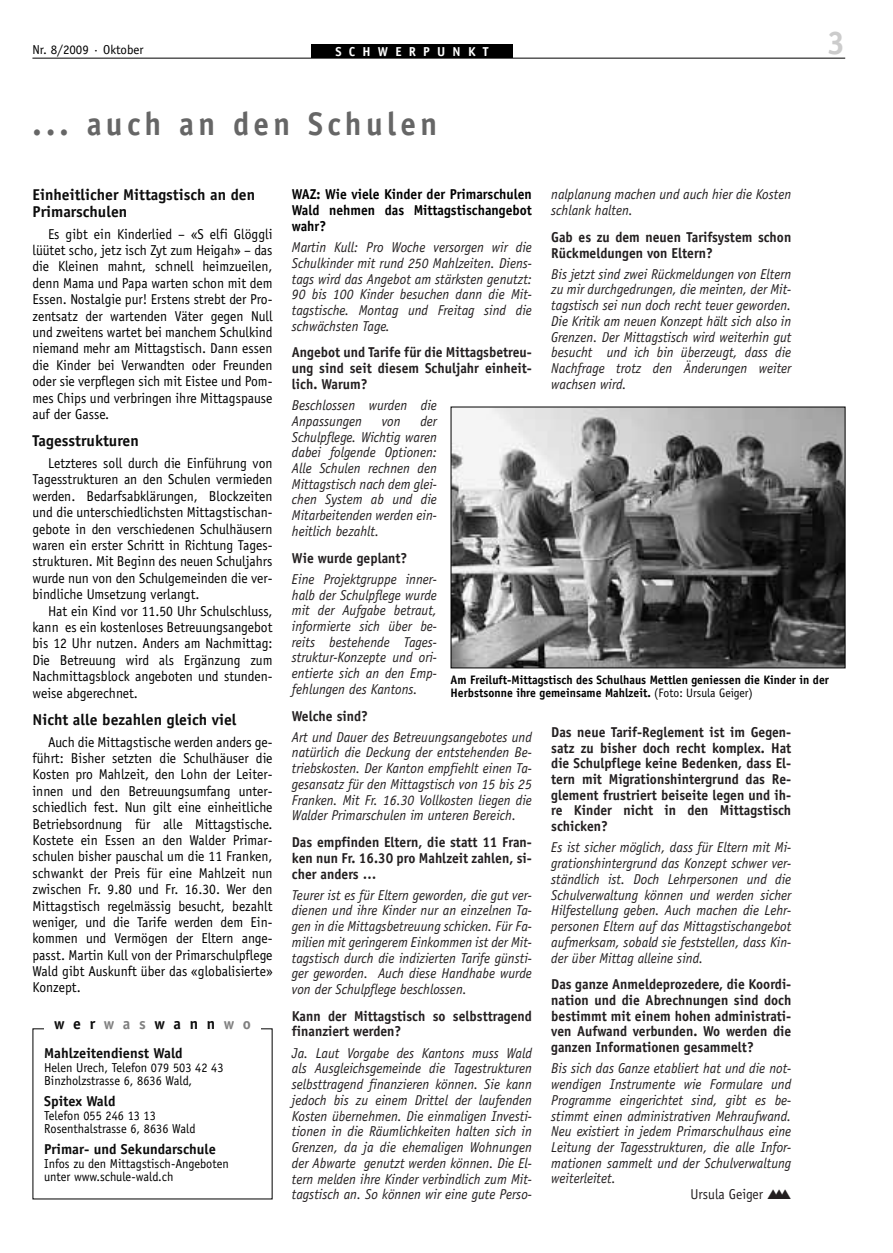
<style>
.page{position:relative;width:893px;height:1253px;background:#fff}
.page>*{position:absolute;margin:0;border:0;box-sizing:border-box;transform-origin:0 0}
.t1{font:700 32.7px "Officina Sans";letter-spacing:.14em;color:#666;scale:.95 1}
.t2{font:700 32.7px "Officina Sans";color:#ccc}
.t3{font:700 15.75px/16.4px "Officina Sans";color:#0d0d0d}
.t4{font:700 15.75px "Officina Sans";letter-spacing:.555em;color:#0d0d0d}
.t5{font:italic 14.4px/15.8px "Officina Sans";color:#231f20;text-align:justify;scale:.95 1}
.t6{font:14.4px/16.4px "Officina Sans";color:#000;text-align:justify;scale:.95 1}
.t7{font:700 14.4px/15.8px "Officina Sans";color:#231f20;text-align:justify;scale:.95 1}
.t8{font:700 14.4px/15.8px "Officina Sans";color:#000;text-align:justify;scale:.95 1}
.t9{font:700 14.4px "Officina Sans";color:#0d0d0d}
.t10{font:14.4px "Officina Sans";color:#231f20;scale:.95 1}
.t11{font:12.9px/13.6px "Officina Sans";color:#000;scale:.95 1}
.t12{font:12.9px "Officina Sans";color:#000}
.t13{font:700 12.9px "Officina Sans";letter-spacing:.555em;color:#fff}
.t14{font:700 12.3px/12.9px "Officina Sans";color:#000;scale:.95 1}
.s1{color:#808080}
.s2{font-weight:400}
</style>
<div class="page">
<hr style="left:32px;top:58px;width:813px;height:1px;background:#000">
<div style="left:311px;top:44px;width:201px;height:14px;background:#000"></div>
<img style="left:452px;top:408px;width:391px;height:258px">
<div style="left:450px;top:406px;width:395px;height:262px;border:1px solid #000"></div>
<p class="t12" style="left:33px;top:45px;width:113px">Nr. 8/2009 · Oktober</p>
<p class="t13" style="left:335px;top:46px;width:154px">SCHWERPUNKT</p>
<h1 class="t1" style="left:33px;top:112px;width:427px">... auch an den Schulen</h1>
<h1 class="t2" style="left:827px;top:30px;width:20px">3</h1>
<p class="t3" style="left:33px;top:188px;width:224px">Einheitlicher Mittagstisch an den<br>Primarschulen</p>
<p class="t6" style="left:33px;top:227px;width:254px;text-indent:15px">Es gibt ein Kinderlied – «S elfi Glöggli lüütet scho, jetz isch Zyt zum Heigah» – das die Kleinen mahnt, schnell heimzueilen, denn Mama und Papa warten schon mit dem Essen. Nostalgie pur! Erstens strebt der Pro&shy;zentsatz der wartenden Väter gegen Null und zweitens wartet bei manchem Schulkind niemand mehr am Mittagstisch. Dann essen die Kinder bei Verwandten oder Freunden oder sie verpflegen sich mit Eistee und Pom&shy;mes Chips und verbringen ihre Mittagspause auf der Gasse.</p>
<p class="t3" style="left:33px;top:434px;width:108px">Tagesstrukturen</p>
<p class="t6" style="left:33px;top:456px;width:254px;text-indent:15px">Letzteres soll durch die Einführung von Tagesstrukturen an den Schulen vermieden werden. Bedarfsabklärungen, Blockzeiten und die unterschiedlichsten Mittagstischan&shy;gebote in den verschiedenen Schulhäusern waren ein erster Schritt in Richtung Tages&shy;strukturen. Mit Beginn des neuen Schuljahrs wurde nun von den Schulgemeinden die ver&shy;bindliche Umsetzung verlangt.</p>
<p class="t6" style="left:33px;top:603px;width:254px;text-indent:15px">Hat ein Kind vor 11.50 Uhr Schulschluss, kann es ein kostenloses Betreuungsangebot bis 12 Uhr nutzen. Anders am Nachmittag:<br>Die Betreuung wird als Ergänzung zum Nachmittagsblock angeboten und stunden&shy;weise abgerechnet.</p>
<p class="t3" style="left:33px;top:712px;width:205px">Nicht alle bezahlen gleich viel</p>
<p class="t6" style="left:33px;top:735px;width:254px;text-indent:15px">Auch die Mittagstische werden anders ge&shy;führt: Bisher setzten die Schulhäuser die Kosten pro Mahlzeit, den Lohn der Leiter&shy;innen und den Betreuungsumfang unter&shy;schiedlich fest. Nun gilt eine einheitliche Betriebsordnung für alle Mittagstische.<br>Kostete ein Essen an den Walder Primar&shy;schulen bisher pauschal um die 11 Franken, schwankt der Preis für eine Mahlzeit nun zwischen Fr. 9.80 und Fr. 16.30. Wer den Mittagstisch regelmässig besucht, bezahlt weniger, und die Tarife werden dem Ein&shy;kommen und Vermögen der Eltern ange&shy;passt. Martin Kull von der Primarschulpflege Wald gibt Auskunft über das «globalisierte» Konzept.</p>
<p class="t4" style="left:54px;top:1017px;width:198px">wer<span class="s1">was</span>wann<span class="s1">wo</span></p>
<p class="t9" style="left:44px;top:1047px;width:140px">Mahlzeitendienst Wald</p>
<p class="t11" style="left:44px;top:1061px;width:190px">Helen Urech, Telefon 079 503 42 43<br>Binzholzstrasse 6, 8636 Wald,</p>
<p class="t9" style="left:44px;top:1095px;width:73px">Spitex Wald</p>
<p class="t11" style="left:44px;top:1109px;width:161px">Telefon 055 246 13 13<br>Rosenthalstrasse 6, 8636 Wald</p>
<p class="t9" style="left:44px;top:1143px;width:173px">Primar- und Sekundarschule</p>
<p class="t11" style="left:44px;top:1157px;width:196px">Infos zu den Mittagstisch-Angeboten unter www.schule-wald.ch</p>
<p class="t5" style="left:551px;top:188px;width:254px">nalplanung machen und auch hier die Kosten schlank halten.</p>
<p class="t7" style="left:551px;top:230px;width:254px">Gab es zu dem neuen Tarifsystem schon<br>Rückmeldungen von Eltern?</p>
<p class="t5" style="left:551px;top:267px;width:254px">Bis jetzt sind zwei Rückmeldungen von Eltern zu mir durchgedrungen, die meinten, der Mit&shy;tagstisch sei nun doch recht teuer geworden.<br>Die Kritik am neuen Konzept hält sich also in Grenzen. Der Mittagstisch wird weiterhin gut besucht und ich bin überzeugt, dass die Nachfrage trotz den Änderungen weiter wachsen wird.</p>
<p class="t8" style="left:292px;top:188px;width:254px">WAZ: Wie viele Kinder der Primarschulen Wald nehmen das Mittagstischangebot wahr?</p>
<p class="t5" style="left:292px;top:240px;width:254px">Martin Kull: Pro Woche versorgen wir die Schulkinder mit rund 250 Mahlzeiten. Diens&shy;tags wird das Angebot am stärksten genutzt:<br>90 bis 100 Kinder besuchen dann die Mit&shy;tagstische. Montag und Freitag sind die schwächsten Tage.</p>
<p class="t7" style="left:292px;top:346px;width:254px">Angebot und Tarife für die Mittagsbetreu&shy;ung sind seit diesem Schuljahr einheit&shy;lich. Warum?</p>
<p class="t5" style="left:292px;top:398px;width:154px">Beschlossen wurden die<br>Anpassungen</p>
<p class="t5" style="left:292px;top:414px;width:154px;text-indent:128px">der Schulpflege. Wichtig waren dabei folgende Optionen:<br>Alle Schulen rechnen den Mittagstisch nach dem glei&shy;chen System ab und die Mitarbeitenden werden ein&shy;heitlich bezahlt.</p>
<p class="t7" style="left:292px;top:551px;width:123px">Wie wurde geplant?</p>
<p class="t5" style="left:292px;top:572px;width:154px">Eine Projektgruppe inner&shy;halb der Schulpflege wurde mit der Aufgabe betraut, informierte sich über be&shy;reits bestehende Tages&shy;struktur-Konzepte und ori&shy;entierte sich an den Emp&shy;fehlungen des Kantons.</p>
<p class="t7" style="left:292px;top:709px;width:82px">Welche sind?</p>
<p class="t5" style="left:292px;top:730px;width:254px">Art und Dauer des Betreuungsangebotes und natürlich die Deckung der entstehenden Be&shy;triebskosten. Der Kanton empfiehlt einen Ta&shy;gesansatz für den Mittagstisch von 15 bis 25<br>Franken. Mit Fr. 16.30 Vollkosten liegen die Walder Primarschulen im unteren Bereich.</p>
<p class="t7" style="left:292px;top:835px;width:254px">Das empfinden Eltern, die statt 11 Fran&shy;ken nun Fr. 16.30 pro Mahlzeit zahlen, si&shy;cher anders …</p>
<p class="t5" style="left:292px;top:888px;width:254px">Teurer ist es für Eltern geworden, die gut ver&shy;dienen und ihre Kinder nur an einzelnen Ta&shy;gen in die Mittagsbetreuung schicken. Für Fa&shy;milien mit geringerem Einkommen ist der Mit&shy;tagstisch durch die indizierten Tarife günsti&shy;ger geworden. Auch diese Handhabe wurde von der Schulpflege beschlossen.</p>
<p class="t7" style="left:292px;top:1009px;width:254px">Kann der Mittagstisch so selbsttragend finanziert werden?</p>
<p class="t5" style="left:292px;top:1046px;width:254px">Ja. Laut Vorgabe des Kantons muss Wald als Ausgleichsgemeinde die Tagestrukturen selbsttragend finanzieren können. Sie kann jedoch bis zu einem Drittel der laufenden Kosten übernehmen. Die einmaligen Investi&shy;tionen in die Räumlichkeiten halten sich in Grenzen, da ja die ehemaligen Wohnungen der Abwarte genutzt werden können. Die El&shy;tern melden ihre Kinder verbindlich zum Mit&shy;tagstisch an. So können wir eine gute Perso-</p>
<p class="t5" style="left:382px;top:414px;width:21px">von</p>
<p class="t14" style="left:450px;top:674px;width:400px">Am Freiluft-Mittagstisch des Schulhaus Mettlen geniessen die Kinder in der<br>Herbstsonne ihre gemeinsame Mahlzeit. <span class="s2">(Foto: Ursula Geiger)</span></p>
<p class="t7" style="left:551px;top:725px;width:254px">Das neue Tarif-Reglement ist im Gegen&shy;satz zu bisher doch recht komplex. Hat die Schulpflege keine Bedenken, dass El&shy;tern mit Migrationshintergrund das Re&shy;glement frustriert beiseite legen und ih&shy;re Kinder nicht in den Mittagstisch schicken?</p>
<p class="t5" style="left:551px;top:841px;width:254px">Es ist sicher möglich, dass für Eltern mit Mi&shy;grationshintergrund das Konzept schwer ver&shy;ständlich ist. Doch Lehrpersonen und die Schulverwaltung können und werden sicher Hilfestellung geben. Auch machen die Lehr&shy;personen Eltern auf das Mittagstischangebot aufmerksam, sobald sie feststellen, dass Kin&shy;der über Mittag alleine sind.</p>
<p class="t7" style="left:551px;top:977px;width:254px">Das ganze Anmeldeprozedere, die Koordi&shy;nation und die Abrechnungen sind doch bestimmt mit einem hohen administrati&shy;ven Aufwand verbunden. Wo werden die ganzen Informationen gesammelt?</p>
<p class="t5" style="left:551px;top:1061px;width:254px">Bis sich das Ganze etabliert hat und die not-</p>
<p class="t5" style="left:551px;top:1077px;width:254px">wendigen Instrumente wie Formulare und</p>
<p class="t5" style="left:551px;top:1093px;width:254px">Programme eingerichtet sind, gibt es be-</p>
<p class="t5" style="left:551px;top:1108px;width:254px">stimmt einen administrativen Mehraufwand.</p>
<p class="t5" style="left:551px;top:1124px;width:254px">Neu existiert in jedem Primarschulhaus eine</p>
<p class="t5" style="left:551px;top:1140px;width:254px">Leitung der Tagesstrukturen, die alle Infor-</p>
<p class="t5" style="left:551px;top:1156px;width:254px">mationen sammelt und der Schulverwaltung</p>
<p class="t5" style="left:551px;top:1171px;width:69px">weiterleitet.</p>
<p class="t10" style="left:690px;top:1188px;width:108px">Ursula Geiger ▲▲▲</p>
</div>
